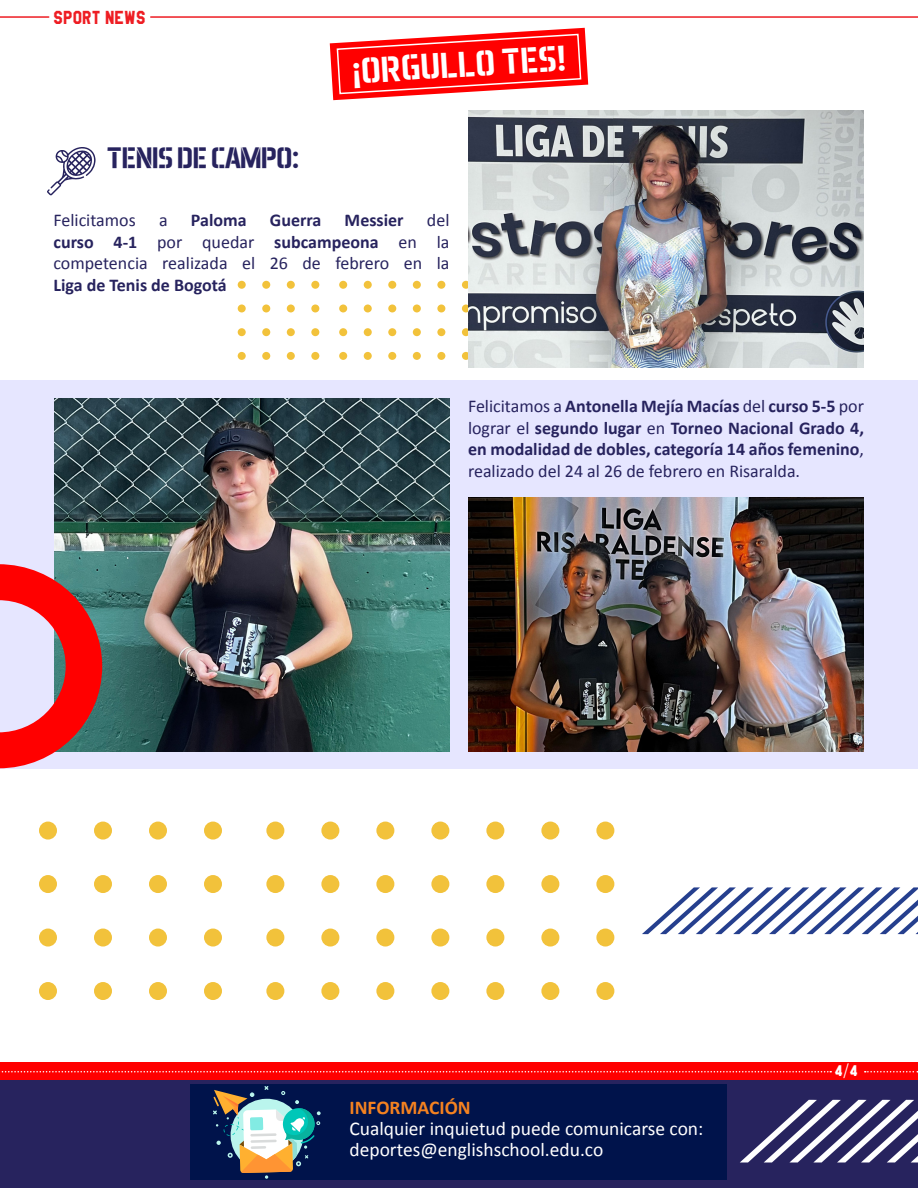
<style>
.page{position:relative;width:918px;height:1188px;background:#fff}
.page>*{position:absolute;margin:0;border:0;box-sizing:border-box;transform-origin:0 0}
.t1{font:700 36.45px "Aero Matics Stencil";color:#fff}
.t2{font:700 30px "Aero Matics Stencil";color:#27235e}
.t3{font:19.5px "Calibri";color:#fff}
.t4{font:700 19.5px "Calibri";color:#f58220}
.t5{font:700 18px/21.6px "Calibri";color:#27235e;text-align:justify}
.t6{font:18px/21.6px "Calibri";color:#27235e;text-align:justify}
.t7{font:16.5px "High School USA Sans";letter-spacing:.01em;color:#ee1d23}
.t8{font:13.5px "High School USA Sans";color:#fff}
.s1{font-weight:700}
.s2{font-weight:400}
</style>
<div class="page">
<div style="left:462px;top:281px;width:8px;height:8px;background:#f2c23b;border-radius:50%"></div>
<div style="left:462px;top:304px;width:8px;height:8px;background:#f2c23b;border-radius:50%"></div>
<div style="left:462px;top:328px;width:8px;height:8px;background:#f2c23b;border-radius:50%"></div>
<div style="left:462px;top:352px;width:8px;height:8px;background:#f2c23b;border-radius:50%"></div>
<div style="left:437px;top:281px;width:8px;height:8px;background:#f2c23b;border-radius:50%"></div>
<div style="left:437px;top:304px;width:8px;height:8px;background:#f2c23b;border-radius:50%"></div>
<div style="left:437px;top:328px;width:8px;height:8px;background:#f2c23b;border-radius:50%"></div>
<div style="left:437px;top:352px;width:8px;height:8px;background:#f2c23b;border-radius:50%"></div>
<div style="left:413px;top:281px;width:8px;height:8px;background:#f2c23b;border-radius:50%"></div>
<div style="left:413px;top:304px;width:8px;height:8px;background:#f2c23b;border-radius:50%"></div>
<div style="left:413px;top:328px;width:8px;height:8px;background:#f2c23b;border-radius:50%"></div>
<div style="left:413px;top:352px;width:8px;height:8px;background:#f2c23b;border-radius:50%"></div>
<div style="left:388px;top:281px;width:8px;height:8px;background:#f2c23b;border-radius:50%"></div>
<div style="left:388px;top:304px;width:8px;height:8px;background:#f2c23b;border-radius:50%"></div>
<div style="left:388px;top:328px;width:8px;height:8px;background:#f2c23b;border-radius:50%"></div>
<div style="left:388px;top:352px;width:8px;height:8px;background:#f2c23b;border-radius:50%"></div>
<div style="left:364px;top:281px;width:8px;height:8px;background:#f2c23b;border-radius:50%"></div>
<div style="left:364px;top:304px;width:8px;height:8px;background:#f2c23b;border-radius:50%"></div>
<div style="left:364px;top:328px;width:8px;height:8px;background:#f2c23b;border-radius:50%"></div>
<div style="left:364px;top:352px;width:8px;height:8px;background:#f2c23b;border-radius:50%"></div>
<div style="left:339px;top:281px;width:8px;height:8px;background:#f2c23b;border-radius:50%"></div>
<div style="left:339px;top:304px;width:8px;height:8px;background:#f2c23b;border-radius:50%"></div>
<div style="left:339px;top:328px;width:8px;height:8px;background:#f2c23b;border-radius:50%"></div>
<div style="left:339px;top:352px;width:8px;height:8px;background:#f2c23b;border-radius:50%"></div>
<div style="left:311px;top:281px;width:8px;height:8px;background:#f2c23b;border-radius:50%"></div>
<div style="left:311px;top:304px;width:8px;height:8px;background:#f2c23b;border-radius:50%"></div>
<div style="left:311px;top:328px;width:8px;height:8px;background:#f2c23b;border-radius:50%"></div>
<div style="left:311px;top:352px;width:8px;height:8px;background:#f2c23b;border-radius:50%"></div>
<div style="left:287px;top:281px;width:8px;height:8px;background:#f2c23b;border-radius:50%"></div>
<div style="left:287px;top:304px;width:8px;height:8px;background:#f2c23b;border-radius:50%"></div>
<div style="left:287px;top:328px;width:8px;height:8px;background:#f2c23b;border-radius:50%"></div>
<div style="left:287px;top:352px;width:8px;height:8px;background:#f2c23b;border-radius:50%"></div>
<div style="left:262px;top:281px;width:8px;height:8px;background:#f2c23b;border-radius:50%"></div>
<div style="left:262px;top:304px;width:8px;height:8px;background:#f2c23b;border-radius:50%"></div>
<div style="left:262px;top:328px;width:8px;height:8px;background:#f2c23b;border-radius:50%"></div>
<div style="left:262px;top:352px;width:8px;height:8px;background:#f2c23b;border-radius:50%"></div>
<div style="left:238px;top:281px;width:8px;height:8px;background:#f2c23b;border-radius:50%"></div>
<div style="left:238px;top:304px;width:8px;height:8px;background:#f2c23b;border-radius:50%"></div>
<div style="left:238px;top:328px;width:8px;height:8px;background:#f2c23b;border-radius:50%"></div>
<div style="left:238px;top:352px;width:8px;height:8px;background:#f2c23b;border-radius:50%"></div>
<div style="left:0;top:380px;width:918px;height:388px;background:#e6e6ff"></div>
<div style="left:0;top:1077px;width:918px;height:111px;background:#27235e"></div>
<div style="left:190px;top:1084px;width:538px;height:96px;background:#00134b"></div>
<svg style="left:213px;top:1086px;width:705px;height:94px"></svg>
<div style="left:0;top:1062px;width:918px;height:18px;background:#f00"></div>
<svg style="left:1px;top:1071px;width:830px;height:1px"></svg>
<svg style="left:865px;top:1071px;width:53px;height:1px"></svg>
<svg style="left:330px;top:28px;width:258px;height:72px"></svg>
<img style="left:468px;top:110px;width:396px;height:258px">
<img style="left:54px;top:399px;width:396px;height:352px">
<img style="left:468px;top:498px;width:396px;height:253px">
<svg style="left:47px;top:147px;width:49px;height:49px"></svg>
<hr style="left:0;top:16px;width:49px;height:2px;background:#ee1d23">
<hr style="left:151px;top:16px;width:767px;height:2px;background:#ee1d23">
<div style="left:596px;top:822px;width:18px;height:18px;background:#f2c23b;border-radius:50%"></div>
<div style="left:596px;top:875px;width:18px;height:18px;background:#f2c23b;border-radius:50%"></div>
<div style="left:596px;top:929px;width:18px;height:18px;background:#f2c23b;border-radius:50%"></div>
<div style="left:596px;top:982px;width:18px;height:18px;background:#f2c23b;border-radius:50%"></div>
<div style="left:541px;top:822px;width:18px;height:18px;background:#f2c23b;border-radius:50%"></div>
<div style="left:541px;top:875px;width:18px;height:18px;background:#f2c23b;border-radius:50%"></div>
<div style="left:541px;top:929px;width:18px;height:18px;background:#f2c23b;border-radius:50%"></div>
<div style="left:541px;top:982px;width:18px;height:18px;background:#f2c23b;border-radius:50%"></div>
<div style="left:486px;top:822px;width:18px;height:18px;background:#f2c23b;border-radius:50%"></div>
<div style="left:486px;top:875px;width:18px;height:18px;background:#f2c23b;border-radius:50%"></div>
<div style="left:486px;top:929px;width:18px;height:18px;background:#f2c23b;border-radius:50%"></div>
<div style="left:486px;top:982px;width:18px;height:18px;background:#f2c23b;border-radius:50%"></div>
<div style="left:431px;top:822px;width:18px;height:18px;background:#f2c23b;border-radius:50%"></div>
<div style="left:431px;top:875px;width:18px;height:18px;background:#f2c23b;border-radius:50%"></div>
<div style="left:431px;top:929px;width:18px;height:18px;background:#f2c23b;border-radius:50%"></div>
<div style="left:431px;top:982px;width:18px;height:18px;background:#f2c23b;border-radius:50%"></div>
<div style="left:376px;top:822px;width:18px;height:18px;background:#f2c23b;border-radius:50%"></div>
<div style="left:376px;top:875px;width:18px;height:18px;background:#f2c23b;border-radius:50%"></div>
<div style="left:376px;top:929px;width:18px;height:18px;background:#f2c23b;border-radius:50%"></div>
<div style="left:376px;top:982px;width:18px;height:18px;background:#f2c23b;border-radius:50%"></div>
<div style="left:321px;top:822px;width:18px;height:18px;background:#f2c23b;border-radius:50%"></div>
<div style="left:321px;top:875px;width:18px;height:18px;background:#f2c23b;border-radius:50%"></div>
<div style="left:321px;top:929px;width:18px;height:18px;background:#f2c23b;border-radius:50%"></div>
<div style="left:321px;top:982px;width:18px;height:18px;background:#f2c23b;border-radius:50%"></div>
<div style="left:266px;top:822px;width:18px;height:18px;background:#f2c23b;border-radius:50%"></div>
<div style="left:266px;top:875px;width:18px;height:18px;background:#f2c23b;border-radius:50%"></div>
<div style="left:266px;top:929px;width:18px;height:18px;background:#f2c23b;border-radius:50%"></div>
<div style="left:266px;top:982px;width:18px;height:18px;background:#f2c23b;border-radius:50%"></div>
<div style="left:204px;top:822px;width:18px;height:18px;background:#f2c23b;border-radius:50%"></div>
<div style="left:204px;top:875px;width:18px;height:18px;background:#f2c23b;border-radius:50%"></div>
<div style="left:204px;top:929px;width:18px;height:18px;background:#f2c23b;border-radius:50%"></div>
<div style="left:204px;top:982px;width:18px;height:18px;background:#f2c23b;border-radius:50%"></div>
<div style="left:149px;top:822px;width:18px;height:18px;background:#f2c23b;border-radius:50%"></div>
<div style="left:149px;top:875px;width:18px;height:18px;background:#f2c23b;border-radius:50%"></div>
<div style="left:149px;top:929px;width:18px;height:18px;background:#f2c23b;border-radius:50%"></div>
<div style="left:149px;top:982px;width:18px;height:18px;background:#f2c23b;border-radius:50%"></div>
<div style="left:94px;top:822px;width:18px;height:18px;background:#f2c23b;border-radius:50%"></div>
<div style="left:94px;top:875px;width:18px;height:18px;background:#f2c23b;border-radius:50%"></div>
<div style="left:94px;top:929px;width:18px;height:18px;background:#f2c23b;border-radius:50%"></div>
<div style="left:94px;top:982px;width:18px;height:18px;background:#f2c23b;border-radius:50%"></div>
<div style="left:39px;top:822px;width:18px;height:18px;background:#f2c23b;border-radius:50%"></div>
<div style="left:39px;top:875px;width:18px;height:18px;background:#f2c23b;border-radius:50%"></div>
<div style="left:39px;top:929px;width:18px;height:18px;background:#f2c23b;border-radius:50%"></div>
<div style="left:39px;top:982px;width:18px;height:18px;background:#f2c23b;border-radius:50%"></div>
<svg style="left:0;top:564px;width:102px;height:204px"></svg>
<svg style="left:642px;top:887px;width:276px;height:47px"></svg>
<p class="t7" style="left:53px;top:7px;width:94px">SPORT NEWS</p>
<p class="t2" style="left:106px;top:140px;width:194px">TENIS DE CAMPO:</p>
<p class="t1" style="left:351px;top:51px;width:215px;rotate:-4deg">¡ORGULLO TES!</p>
<p class="t6" style="left:53px;top:209px;width:398px;text-indent:373px">del <span class="s1">curso 4-1</span> por quedar <span class="s1">subcampeona</span> en la competencia realizada el 26 de febrero en la <span class="s1">Liga de Tenis de Bogotá</span></p>
<p class="t6" style="left:53px;top:209px;width:84px">Felicitamos</p>
<p class="t6" style="left:159px;top:209px;width:10px">a</p>
<p class="t5" style="left:191px;top:209px;width:57px">Paloma</p>
<p class="t5" style="left:270px;top:209px;width:53px">Guerra</p>
<p class="t5" style="left:345px;top:209px;width:61px">Messier</p>
<p class="t5" style="left:468px;top:395px;width:398px"><span class="s2">Felicitamos a</span> Antonella Mejía Macías <span class="s2">del</span> curso 5-5 <span class="s2">por lograr el</span> segundo lugar <span class="s2">en</span> Torneo Nacional Grado 4, en modalidad de dobles, categoría 14 años femenino<span class="s2">, realizado del 24 al 26 de febrero en Risaralda.</span></p>
<p class="t8" style="left:834px;top:1060px;width:25px">3/3</p>
<p class="t8" style="left:834px;top:1063px;width:25px">4/4</p>
<p class="t4" style="left:350px;top:1095px;width:123px">INFORMACIÓN</p>
<p class="t3" style="left:350px;top:1116px;width:355px">Cualquier inquietud puede comunicarse con:</p>
<p class="t3" style="left:350px;top:1137px;width:255px">deportes@englishschool.edu.co</p>
</div>
